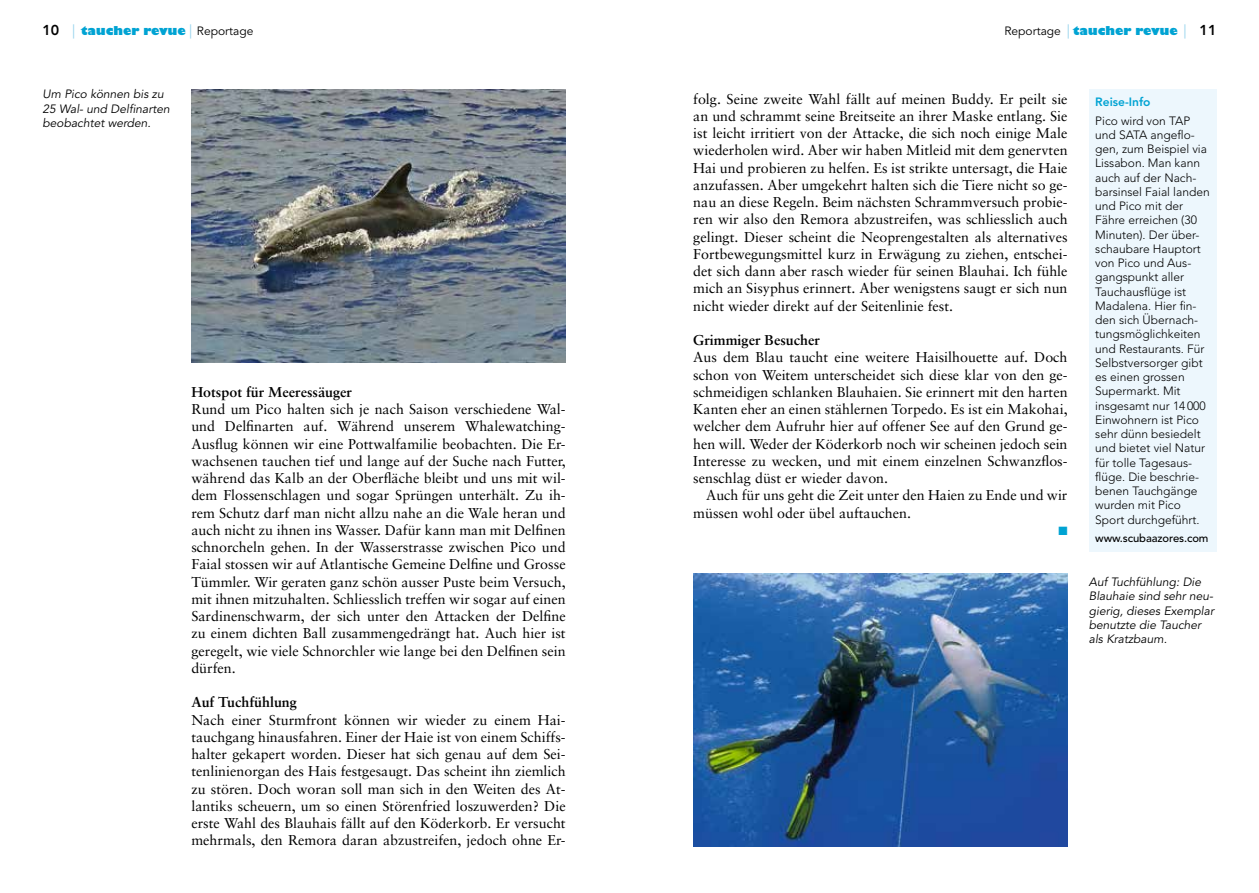
<style>
.page{position:relative;width:1259px;height:893px;background:#fff}
.page>*{position:absolute;margin:0;border:0;box-sizing:border-box;transform-origin:0 0}
.t1{font:14.25px/17.2px "Sabon";color:#000;text-align:justify}
.t2{font:700 14.25px "Sabon";color:#000}
.t3{font:300 12px/14.2px "Avenir";color:#000}
.t4{font:italic 12px/14.2px "Avenir";color:#000}
.t5{font:800 12px "Gill Sans";color:#00a3d3}
.t6{font:800 12px "Avenir";color:#00a3d3}
.t7{font:12px "Zapf Dingbats";color:#00a3d3}
.t8{font:500 11.25px "Avenir";letter-spacing:-.01em;color:#000}
.s1{font-family:"Avenir";font-size:14.25px;color:#000}
.s2{font-family:"Avenir";font-weight:400;font-size:14.25px;color:#96d3ec}
.s3{font-family:"Avenir";font-weight:400;color:#000}
</style>
<div class="page">
<div style="left:1089px;top:89px;width:127px;height:463px;background:#edf7fd"></div>
<img style="left:191px;top:89px;width:375px;height:273px">
<img style="left:693px;top:573px;width:374px;height:273px">
<p class="t5" style="left:43px;top:23px;width:212px"><span class="s1">10</span> <span class="s2">|</span> taucher revue <span class="s2">|</span> <span class="s3">Reportage</span></p>
<p class="t5" style="left:1004px;top:23px;width:213px"><span class="s3">Reportage</span> <span class="s2">|</span> taucher revue <span class="s2">|</span> <span class="s1">11</span></p>
<p class="t4" style="left:43px;top:87px;width:129px">Um Pico können bis zu<br>25 Wal- und Delfinarten beobachtet werden.</p>
<p class="t6" style="left:1095px;top:95px;width:57px">Reise-Info</p>
<p class="t1" style="left:693px;top:90px;width:376px">folg. Seine zweite Wahl fällt auf meinen Buddy. Er peilt sie an und schrammt seine Breitseite an ihrer Maske entlang. Sie ist leicht irritiert von der Attacke, die sich noch einige Male wiederholen wird. Aber wir haben Mitleid mit dem genervten Hai und probieren zu helfen. Es ist strikte untersagt, die Haie anzufassen. Aber umgekehrt halten sich die Tiere nicht so ge&shy;nau an diese Regeln. Beim nächsten Schrammversuch probie&shy;ren wir also den Remora abzustreifen, was schliesslich auch gelingt. Dieser scheint die Neoprengestalten als alternatives Fortbewegungsmittel kurz in Erwägung zu ziehen, entschei&shy;det sich dann aber rasch wieder für seinen Blauhai. Ich fühle mich an Sisyphus erinnert. Aber wenigstens saugt er sich nun nicht wieder direkt auf der Seitenlinie fest.</p>
<p class="t2" style="left:693px;top:331px;width:128px">Grimmiger Besucher</p>
<p class="t1" style="left:693px;top:349px;width:376px">Aus dem Blau taucht eine weitere Haisilhouette auf. Doch schon von Weitem unterscheidet sich diese klar von den ge&shy;schmeidigen schlanken Blauhaien. Sie erinnert mit den harten Kanten eher an einen stählernen Torpedo. Es ist ein Makohai, welcher dem Aufruhr hier auf offener See auf den Grund ge&shy;hen will. Weder der Köderkorb noch wir scheinen jedoch sein Interesse zu wecken, und mit einem einzelnen Schwanzflos&shy;senschlag düst er wieder davon.</p>
<p class="t1" style="left:693px;top:487px;width:376px;text-indent:13px">Auch für uns geht die Zeit unter den Haien zu Ende und wir müssen wohl oder übel auftauchen.</p>
<p class="t7" style="left:1058px;top:525px;width:11px">■</p>
<p class="t3" style="left:1095px;top:114px;width:116px">Pico wird von TAP und SATA angeflo&shy;gen, zum Beispiel via<br>Lissabon. Man kann auch auf der Nach&shy;barsinsel Faial landen und Pico mit der<br>Fähre erreichen (30<br>Minuten). Der über&shy;schaubare Hauptort von Pico und Aus&shy;gangspunkt aller<br>Tauchausflüge ist<br>Madalena. Hier fin&shy;den sich Übernach&shy;tungsmöglichkeiten und Restaurants. Für<br>Selbstversorger gibt es einen grossen<br>Supermarkt. Mit insgesamt nur 14000<br>Einwohnern ist Pico sehr dünn besiedelt und bietet viel Natur für tolle Tagesaus&shy;flüge. Die beschrie&shy;benen Tauchgänge wurden mit Pico<br>Sport durchgeführt.</p>
<p class="t8" style="left:1095px;top:532px;width:115px">www.scubaazores.com</p>
<p class="t2" style="left:191px;top:383px;width:162px">Hotspot für Meeressäuger</p>
<p class="t1" style="left:191px;top:400px;width:376px">Rund um Pico halten sich je nach Saison verschiedene Wal&shy;und Delfinarten auf. Während unserem Whalewatching-Ausflug können wir eine Pottwalfamilie beobachten. Die Er&shy;wachsenen tauchen tief und lange auf der Suche nach Futter, während das Kalb an der Oberfläche bleibt und uns mit wil&shy;dem Flossenschlagen und sogar Sprüngen unterhält. Zu ih&shy;rem Schutz darf man nicht allzu nahe an die Wale heran und auch nicht zu ihnen ins Wasser. Dafür kann man mit Delfinen schnorcheln gehen. In der Wasserstrasse zwischen Pico und Faial stossen wir auf Atlantische Gemeine Delfine und Grosse Tümmler. Wir geraten ganz schön ausser Puste beim Versuch, mit ihnen mitzuhalten. Schliesslich treffen wir sogar auf einen Sardinenschwarm, der sich unter den Attacken der Delfine zu einem dichten Ball zusammengedrängt hat. Auch hier ist geregelt, wie viele Schnorchler wie lange bei den Delfinen sein dürfen.</p>
<p class="t2" style="left:191px;top:694px;width:107px">Auf Tuchfühlung</p>
<p class="t1" style="left:191px;top:711px;width:376px">Nach einer Sturmfront können wir wieder zu einem Hai&shy;tauchgang hinausfahren. Einer der Haie ist von einem Schiffs&shy;halter gekapert worden. Dieser hat sich genau auf dem Sei&shy;tenlinienorgan des Hais festgesaugt. Das scheint ihn ziemlich zu stören. Doch woran soll man sich in den Weiten des At&shy;lantiks scheuern, um so einen Störenfried loszuwerden? Die erste Wahl des Blauhais fällt auf den Köderkorb. Er versucht mehrmals, den Remora daran abzustreifen, jedoch ohne Er-</p>
<p class="t4" style="left:1089px;top:575px;width:127px">Auf Tuchfühlung: Die<br>Blauhaie sind sehr neu&shy;gierig, dieses Exemplar benutzte die Taucher als Kratzbaum.</p>
</div>
